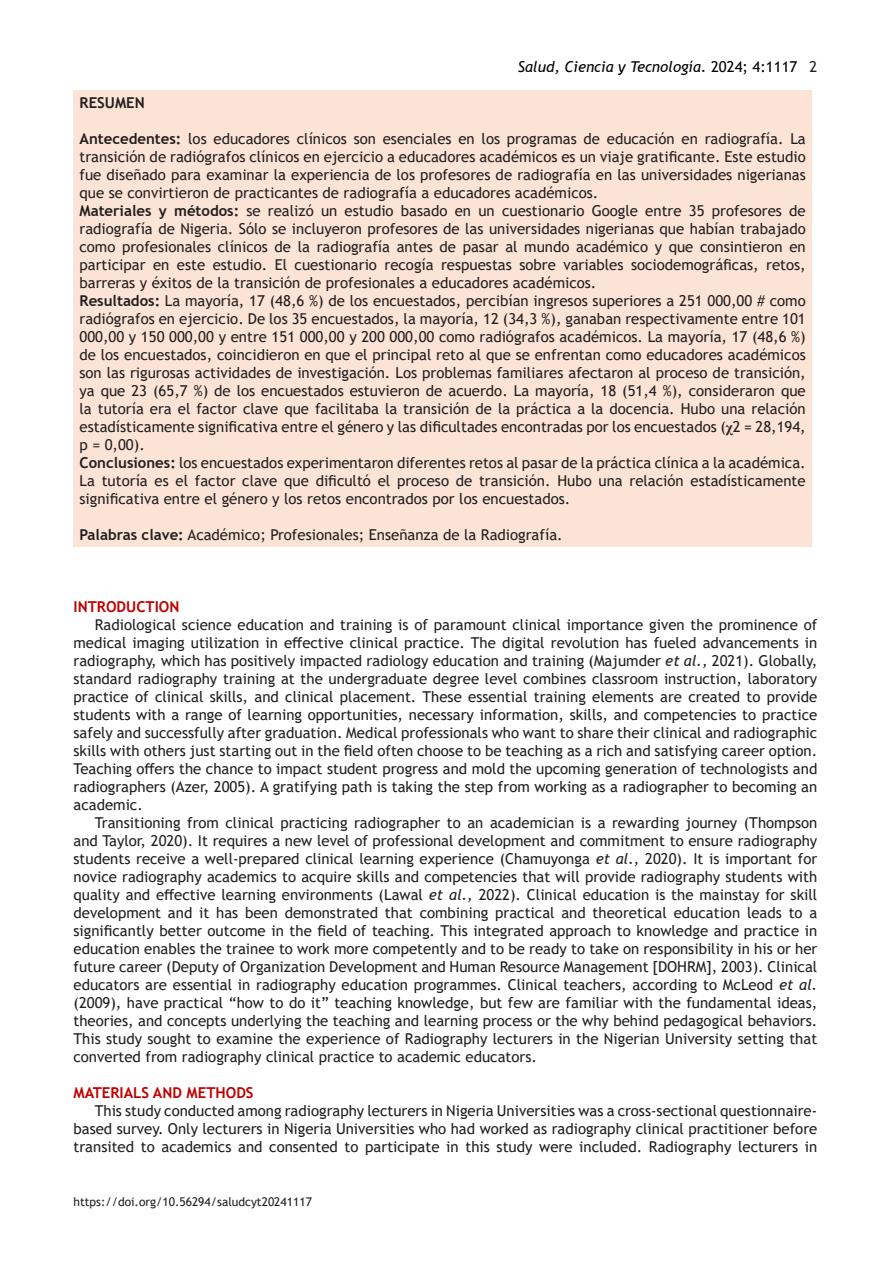
<style>
.page{position:relative;width:893px;height:1263px;background:#fff}
.page>*{position:absolute;margin:0;border:0;box-sizing:border-box;transform-origin:0 0}
.t1{font:15px/18px "Trebuchet MS";color:#231f20;text-align:justify}
.t2{font:italic 15px "Trebuchet MS";color:#000}
.t3{font:700 15px "Trebuchet MS";color:#be0000}
.t4{font:700 15px "Trebuchet MS";color:#231f20}
.t5{font:12px "Trebuchet MS";color:#231f20}
.s1{font-style:normal}
.s2{font-style:normal;color:#231f20}
.s3{font-weight:700}
.s4{font-family:"Times New Roman";font-weight:700}
.s5{font-style:italic}
</style>
<div class="page">
<div style="left:74px;top:90px;width:738px;height:456px;background:#fbe4d5"></div>
<p class="t2" style="left:518px;top:58px;width:301px">Salud, Ciencia y Tecnología. <span class="s1">2024; 4:1117</span> <span class="s2">2</span></p>
<p class="t4" style="left:80px;top:93px;width:67px">RESUMEN</p>
<p class="t1" style="left:80px;top:130px;width:728px"><span class="s3">Antecedentes:</span> los educadores clínicos son esenciales en los programas de educación en radiografía. La transición de radiógrafos clínicos en ejercicio a educadores académicos es un viaje gratificante. Este estudio fue diseñado para examinar la experiencia de los profesores de radiografía en las universidades nigerianas que se convirtieron de practicantes de radiografía a educadores académicos.</p>
<p class="t1" style="left:80px;top:202px;width:728px"><span class="s3">Materiales y métodos:</span> se realizó un estudio basado en un cuestionario Google entre 35 profesores de radiografía de Nigeria. Sólo se incluyeron profesores de las universidades nigerianas que habían trabajado como profesionales clínicos de la radiografía antes de pasar al mundo académico y que consintieron en participar en este estudio. El cuestionario recogía respuestas sobre variables sociodemográficas, retos, barreras y éxitos de la transición de profesionales a educadores académicos.</p>
<p class="t1" style="left:80px;top:292px;width:728px"><span class="s3">Resultados:</span> La mayoría, 17 (48,6 %) de los encuestados, percibían ingresos superiores a 251 000,00 # como radiógrafos en ejercicio. De los 35 encuestados, la mayoría, 12 (34,3 %), ganaban respectivamente entre 101<br>000,00 y 150 000,00 y entre 151 000,00 y 200 000,00 como radiógrafos académicos. La mayoría, 17 (48,6 %) de los encuestados, coincidieron en que el principal reto al que se enfrentan como educadores académicos son las rigurosas actividades de investigación. Los problemas familiares afectaron al proceso de transición, ya que 23 (65,7 %) de los encuestados estuvieron de acuerdo. La mayoría, 18 (51,4 %), consideraron que la tutoría era el factor clave que facilitaba la transición de la práctica a la docencia. Hubo una relación estadísticamente significativa entre el género y las dificultades encontradas por los encuestados (<span class="s4">χ</span>2 = 28,194, p = 0,00).</p>
<p class="t1" style="left:80px;top:454px;width:728px"><span class="s3">Conclusiones:</span> los encuestados experimentaron diferentes retos al pasar de la práctica clínica a la académica.<br>La tutoría es el factor clave que dificultó el proceso de transición. Hubo una relación estadísticamente significativa entre el género y los retos encontrados por los encuestados.</p>
<p class="t1" style="left:80px;top:526px;width:485px"><span class="s3">Palabras clave:</span> Académico; Profesionales; Enseñanza de la Radiografía.</p>
<p class="t3" style="left:74px;top:597px;width:107px">INTRODUCTION</p>
<p class="t1" style="left:74px;top:616px;width:745px;text-indent:21px">Radiological science education and training is of paramount clinical importance given the prominence of medical imaging utilization in effective clinical practice. The digital revolution has fueled advancements in radiography, which has positively impacted radiology education and training (Majumder <span class="s5">et al.,</span> 2021). Globally, standard radiography training at the undergraduate degree level combines classroom instruction, laboratory practice of clinical skills, and clinical placement. These essential training elements are created to provide students with a range of learning opportunities, necessary information, skills, and competencies to practice safely and successfully after graduation. Medical professionals who want to share their clinical and radiographic skills with others just starting out in the field often choose to be teaching as a rich and satisfying career option.<br>Teaching offers the chance to impact student progress and mold the upcoming generation of technologists and radiographers (Azer, 2005). A gratifying path is taking the step from working as a radiographer to becoming an academic.</p>
<p class="t1" style="left:74px;top:814px;width:745px;text-indent:21px">Transitioning from clinical practicing radiographer to an academician is a rewarding journey (Thompson and Taylor, 2020). It requires a new level of professional development and commitment to ensure radiography students receive a well-prepared clinical learning experience (Chamuyonga <span class="s5">et al.,</span> 2020). It is important for novice radiography academics to acquire skills and competencies that will provide radiography students with quality and effective learning environments (Lawal <span class="s5">et al.,</span> 2022). Clinical education is the mainstay for skill development and it has been demonstrated that combining practical and theoretical education leads to a significantly better outcome in the field of teaching. This integrated approach to knowledge and practice in education enables the trainee to work more competently and to be ready to take on responsibility in his or her future career (Deputy of Organization Development and Human Resource Management [DOHRM], 2003). Clinical educators are essential in radiography education programmes. Clinical teachers, according to McLeod <span class="s5">et al. </span>(2009), have practical “how to do it” teaching knowledge, but few are familiar with the fundamental ideas, theories, and concepts underlying the teaching and learning process or the why behind pedagogical behaviors.<br>This study sought to examine the experience of Radiography lecturers in the Nigerian University setting that converted from radiography clinical practice to academic educators.</p>
<p class="t3" style="left:74px;top:1083px;width:182px">MATERIALS AND METHODS</p>
<p class="t1" style="left:74px;top:1102px;width:745px;text-indent:21px">This study conducted among radiography lecturers in Nigeria Universities was a cross-sectional questionnaire&shy;based survey. Only lecturers in Nigeria Universities who had worked as radiography clinical practitioner before transited to academics and consented to participate in this study were included. Radiography lecturers in</p>
<p class="t5" style="left:74px;top:1194px;width:240px">https://doi.org/10.56294/saludcyt20241117</p>
</div>
